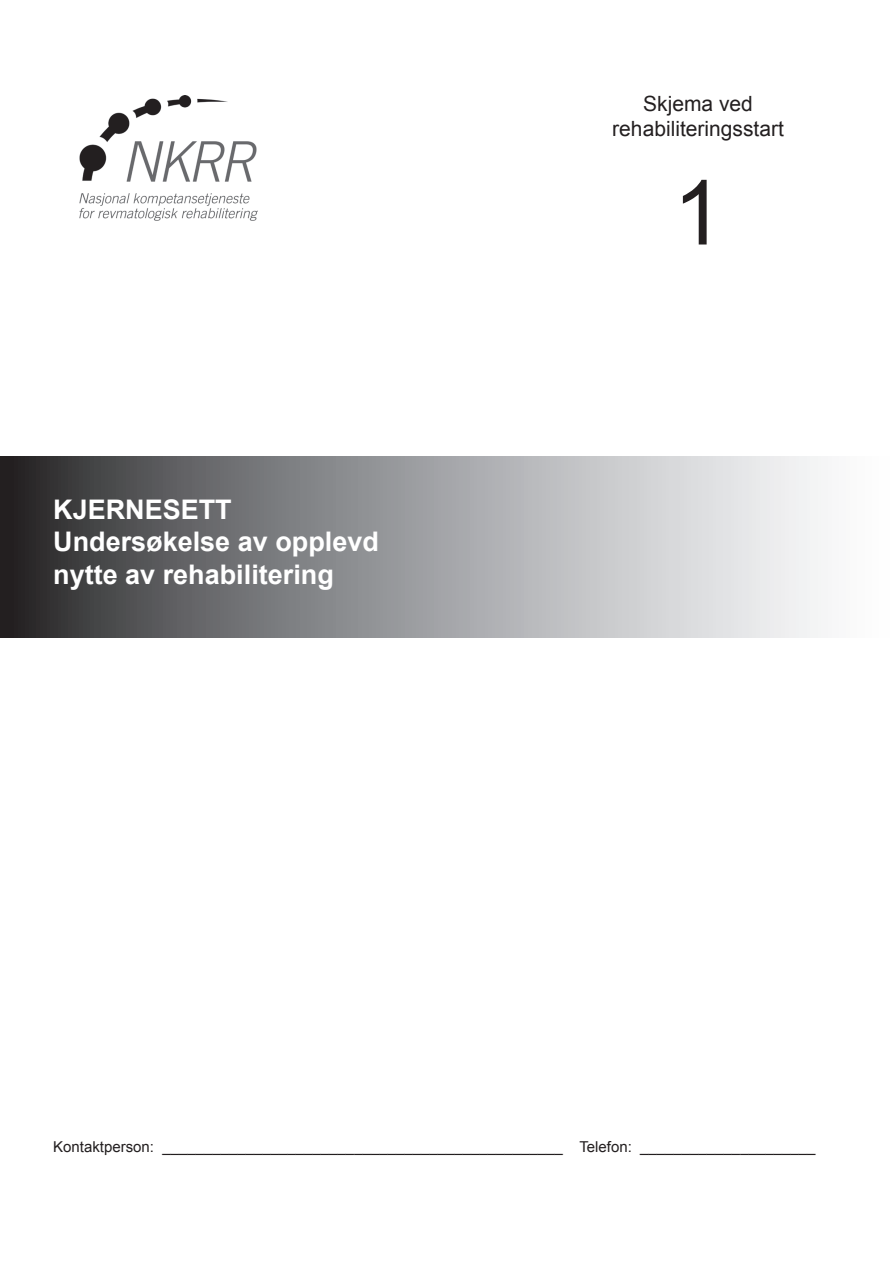
<style>
.page{position:relative;width:893px;height:1263px;background:#fff}
.page>*{position:absolute;margin:0;border:0;box-sizing:border-box;transform-origin:0 0}
.t1{font:90px "Arial";color:#231f20}
.t2{font:700 27px/32.4px "Arial";color:#fff}
.t3{font:21px/25.2px "Arial";color:#231f20;text-align:center}
.t4{font:15px "Arial";color:#231f20}
</style>
<div class="page">
<svg style="left:0;top:456px;width:821px;height:182px;background:#97979a"></svg>
<img style="left:79px;top:96px;width:179px;height:125px">
<h2 class="t2" style="left:53px;top:494px;width:327px">KJERNESETT<br>Undersøkelse av opplevd nytte av rehabilitering</h2>
<h3 class="t3" style="left:612px;top:92px;width:173px">Skjema ved rehabiliteringsstart</h3>
<h1 class="t1" style="left:673px;top:154px;width:52px">1</h1>
<p class="t4" style="left:53px;top:1137px;width:764px">Kontaktperson: ________________________________________________ Telefon: _____________________</p>
</div>
